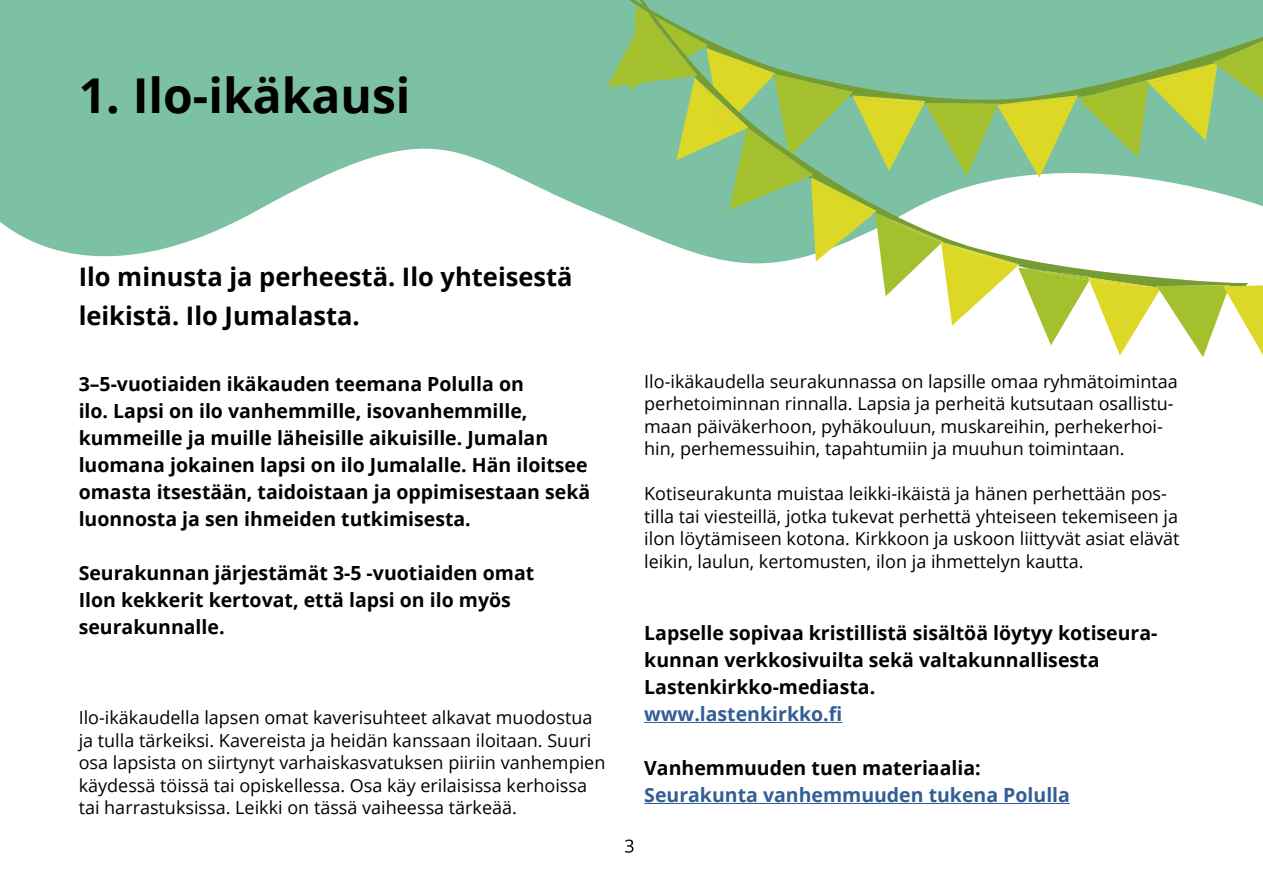
<style>
.page{position:relative;width:1263px;height:893px;background:#fff}
.page>*{position:absolute;margin:0;border:0;box-sizing:border-box;transform-origin:0 0}
.H2_Väliotsikko{font:700 48px "Open Sans";color:#000}
.P_Korostus{font:700 25.5px/39px "Open Sans";color:#000}
.P_Leipä{font:700 19.5px/27px "Open Sans";color:#000}
.P_Leipä-2{font:700 19.5px "Open Sans";color:#325d95}
.P_Leipä-3{font:18px/22.5px "Open Sans";color:#000}
</style>
<div class="page">
<svg style="left:0;top:0;width:586px;height:257px;fill:#7cc1a3"></svg>
<svg style="left:586px;top:0;width:677px;height:357px"></svg>
<hr style="left:644px;top:722px;width:198px;height:1px;background:#325d95">
<hr style="left:644px;top:803px;width:426px;height:1px;background:#325d95">
<svg style="left:625px;top:839px;width:8px;height:14px"></svg>
<h2 class="H2_Väliotsikko" style="left:79px;top:62px;width:333px">1. Ilo-ikäkausi</h2>
<p class="P_Korostus" style="left:79px;top:257px;width:495px">Ilo minusta ja perheestä. Ilo yhteisestä leikistä. Ilo Jumalasta.</p>
<p class="P_Leipä" style="left:79px;top:370px;width:513px">3–5-vuotiaiden ikäkauden teemana Polulla on<br>ilo. Lapsi on ilo vanhemmille, isovanhemmille, kummeille ja muille läheisille aikuisille. Jumalan luomana jokainen lapsi on ilo Jumalalle. Hän iloitsee omasta itsestään, taidoistaan ja oppimisestaan sekä luonnosta ja sen ihmeiden tutkimisesta.</p>
<p class="P_Leipä" style="left:79px;top:559px;width:457px">Seurakunnan järjestämät 3-5 -vuotiaiden omat<br>Ilon kekkerit kertovat, että lapsi on ilo myös seurakunnalle.</p>
<p class="P_Leipä-3" style="left:79px;top:706px;width:528px">Ilo-ikäkaudella lapsen omat kaverisuhteet alkavat muodostua ja tulla tärkeiksi. Kavereista ja heidän kanssaan iloitaan. Suuri osa lapsista on siirtynyt varhaiskasvatuksen piiriin vanhempien käydessä töissä tai opiskellessa. Osa käy erilaisissa kerhoissa tai harrastuksissa. Leikki on tässä vaiheessa tärkeää.</p>
<p class="P_Leipä-3" style="left:644px;top:370px;width:535px">Ilo-ikäkaudella seurakunnassa on lapsille omaa ryhmätoimintaa perhetoiminnan rinnalla. Lapsia ja perheitä kutsutaan osallistu&shy;maan päiväkerhoon, pyhäkouluun, muskareihin, perhekerhoi&shy;hin, perhemessuihin, tapahtumiin ja muuhun toimintaan.</p>
<p class="P_Leipä-3" style="left:644px;top:482px;width:537px">Kotiseurakunta muistaa leikki-ikäistä ja hänen perhettään pos&shy;tilla tai viesteillä, jotka tukevat perhettä yhteiseen tekemiseen ja ilon löytämiseen kotona. Kirkkoon ja uskoon liittyvät asiat elävät leikin, laulun, kertomusten, ilon ja ihmettelyn kautta.</p>
<p class="P_Leipä" style="left:644px;top:619px;width:515px">Lapselle sopivaa kristillistä sisältöä löytyy kotiseura&shy;kunnan verkkosivuilta sekä valtakunnallisesta</p>
<p class="P_Leipä" style="left:644px;top:673px;width:232px">Lastenkirkko-mediasta.</p>
<p class="P_Leipä-2" style="left:644px;top:700px;width:200px">www.lastenkirkko.fi</p>
<p class="P_Leipä" style="left:644px;top:754px;width:338px">Vanhemmuuden tuen materiaalia:</p>
<p class="P_Leipä-2" style="left:644px;top:781px;width:427px">Seurakunta vanhemmuuden tukena Polulla</p>
</div>
